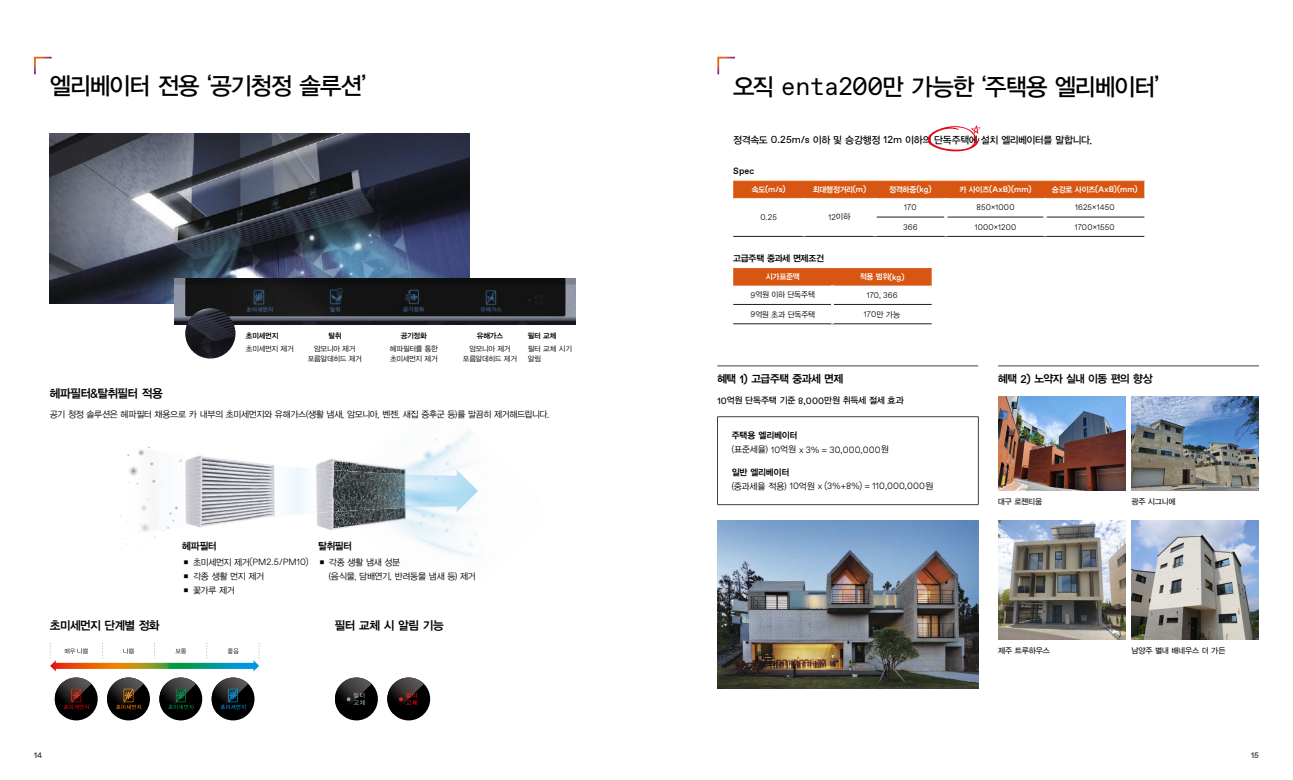
<style>
.page{position:relative;width:1293px;height:780px;background:#fff}
.page>*{position:absolute;margin:0;border:0;box-sizing:border-box;transform-origin:0 0}
.t1{font:24px "YDVYGO33";letter-spacing:-.07em;color:#000}
.t2{font:12px "YDVYGO34";letter-spacing:-.05em;color:#000}
.t3{font:11px "YDVYGO34";letter-spacing:-.055em;color:#000}
.t4{font:10px "YDVYGO33";letter-spacing:-.04em;color:#000}
.t5{font:10px "YDVYGO34";letter-spacing:-.05em;color:#000}
.t6{font:9px/14px "YDVYGO32";letter-spacing:-.035em;color:#000}
.t7{font:300 9px "TKE Type";letter-spacing:.01em;color:#000}
.t8{font:9px "YDVYGO34";letter-spacing:-.035em;color:#000}
.t9{font:9px "YDVYGO33";letter-spacing:-.025em;color:#000}
.t10{font:500 9px "TKE Type";color:#000}
.t11{font:300 8px "TKE Type";letter-spacing:.015em;color:#000}
.t12{font:500 8px "TKE Type";letter-spacing:.015em;color:#fff}
.t13{font:8px "YDVYGO33";letter-spacing:-.02em;color:#1f1e1d}
.t14{font:8px "YDVYGO34";letter-spacing:-.035em;color:#fff;scale:.95 1}
.t15{font:8px "YDVYGO32";letter-spacing:-.035em;color:#000;scale:.95 1}
.t16{font:500 8px "TKE Type";color:#44403f}
.t17{font:7.5px/10px "YDVYGO32";letter-spacing:-.035em;color:#000;text-align:center}
.t18{font:7.5px "YDVYGO34";letter-spacing:-.035em;color:#000}
.s1{font-family:"YDVYGO32";font-weight:400}
.s2{font-family:"TKE Type Mono";font-size:25px}
.s3{font-family:"TKE Type"}
.s4{font-family:"YDVYGO34";font-weight:400}
.s5{font-family:"TKE Type";font-weight:500}
.s6{font-family:"TKE Type";font-weight:300}
</style>
<div class="page">
<svg style="left:34px;top:57px;width:18px;height:17px"></svg>
<img style="left:50px;top:133px;width:419px;height:170px">
<img style="left:174px;top:279px;width:401px;height:45px">
<img style="left:185px;top:308px;width:50px;height:50px;border-radius:25px">
<img style="left:316px;top:459px;width:31px;height:71px">
<img style="left:316px;top:468px;width:31px;height:46px">
<img style="left:185px;top:455px;width:90px;height:72px">
<img style="left:399px;top:530px;width:7px;height:5px">
<img style="left:406px;top:430px;width:66px;height:106px">
<img style="left:407px;top:512px;width:62px;height:44px">
<img style="left:469px;top:512px;width:8px;height:45px">
<img style="left:347px;top:454px;width:62px;height:76px">
<img style="left:409px;top:469px;width:69px;height:43px">
<img style="left:328px;top:471px;width:81px;height:40px">
<img style="left:127px;top:454px;width:5px;height:29px">
<img style="left:179px;top:459px;width:3px;height:9px">
<img style="left:132px;top:447px;width:46px;height:85px">
<div style="left:387px;top:677px;width:43px;height:43px;background:#000;border-radius:50%"></div>
<img style="left:387px;top:683px;width:37px;height:31px">
<svg style="left:389px;top:677px;width:34px;height:35px"></svg>
<div style="left:335px;top:677px;width:43px;height:43px;background:#000;border-radius:50%"></div>
<svg style="left:335px;top:677px;width:36px;height:36px"></svg>
<svg style="left:49px;top:642px;width:211px;height:29px"></svg>
<div style="left:55px;top:677px;width:43px;height:43px;background:#000;border-radius:50%"></div>
<svg style="left:55px;top:677px;width:36px;height:36px"></svg>
<div style="left:107px;top:677px;width:43px;height:43px;background:#000;border-radius:50%"></div>
<svg style="left:107px;top:677px;width:37px;height:36px"></svg>
<div style="left:159px;top:677px;width:43px;height:43px;background:#000;border-radius:50%"></div>
<img style="left:159px;top:683px;width:37px;height:31px">
<svg style="left:161px;top:677px;width:34px;height:36px"></svg>
<div style="left:212px;top:677px;width:42px;height:43px;background:#000;border-radius:50%"></div>
<img style="left:211px;top:689px;width:7px;height:25px">
<svg style="left:214px;top:677px;width:34px;height:35px"></svg>
<img style="left:717px;top:520px;width:261px;height:169px">
<svg style="left:717px;top:57px;width:18px;height:17px"></svg>
<hr style="left:717px;top:365px;width:261px;height:1px;background:#44403f">
<hr style="left:717px;top:416px;width:261px;height:1px;background:#44403f">
<hr style="left:717px;top:417px;width:1px;height:87px;background:#44403f">
<hr style="left:978px;top:417px;width:1px;height:87px;background:#44403f">
<hr style="left:717px;top:504px;width:261px;height:1px;background:#44403f">
<svg style="left:927px;top:125px;width:53px;height:26px"></svg>
<div style="left:733px;top:182px;width:411px;height:15px;background:#d75712"></div>
<hr style="left:733px;top:181px;width:71px;height:1px;background:#d75712">
<hr style="left:733px;top:197px;width:71px;height:1px;background:#d75712">
<hr style="left:804px;top:181px;width:71px;height:1px;background:#d75712">
<hr style="left:804px;top:197px;width:71px;height:1px;background:#d75712">
<hr style="left:875px;top:181px;width:71px;height:1px;background:#d75712">
<hr style="left:946px;top:181px;width:99px;height:1px;background:#d75712">
<hr style="left:875px;top:197px;width:71px;height:1px;background:#d75712">
<hr style="left:946px;top:197px;width:99px;height:1px;background:#d75712">
<hr style="left:1045px;top:181px;width:99px;height:1px;background:#d75712">
<hr style="left:1045px;top:197px;width:99px;height:1px;background:#d75712">
<hr style="left:733px;top:236px;width:71px;height:1px;background:#1f1e1d">
<hr style="left:876px;top:217px;width:68px;height:1px;background:#1f1e1d">
<hr style="left:947px;top:217px;width:96px;height:1px;background:#1f1e1d">
<hr style="left:1046px;top:217px;width:98px;height:1px;background:#1f1e1d">
<hr style="left:804px;top:236px;width:71px;height:1px;background:#1f1e1d">
<hr style="left:875px;top:236px;width:71px;height:1px;background:#1f1e1d">
<hr style="left:946px;top:236px;width:99px;height:1px;background:#1f1e1d">
<hr style="left:1045px;top:236px;width:99px;height:1px;background:#1f1e1d">
<div style="left:733px;top:269px;width:198px;height:16px;background:#d75712"></div>
<hr style="left:733px;top:268px;width:99px;height:1px;background:#d75712">
<hr style="left:733px;top:285px;width:99px;height:1px;background:#d75712">
<hr style="left:832px;top:268px;width:99px;height:1px;background:#d75712">
<hr style="left:832px;top:285px;width:99px;height:1px;background:#d75712">
<hr style="left:733px;top:304px;width:98px;height:1px;background:#1f1e1d">
<hr style="left:733px;top:323px;width:99px;height:1px;background:#1f1e1d">
<hr style="left:834px;top:304px;width:97px;height:1px;background:#1f1e1d">
<hr style="left:832px;top:323px;width:99px;height:1px;background:#1f1e1d">
<hr style="left:831px;top:285px;width:3px;height:19px;background:#fff">
<img style="left:1131px;top:520px;width:128px;height:119px">
<img style="left:998px;top:520px;width:127px;height:119px">
<img style="left:998px;top:396px;width:127px;height:94px">
<img style="left:1131px;top:396px;width:128px;height:94px">
<hr style="left:998px;top:365px;width:261px;height:1px;background:#44403f">
<h1 class="t1" style="left:50px;top:70px;width:318px">엘리베이터 전용 ‘공기청정 솔루션’</h1>
<p class="t18" style="left:246px;top:331px;width:34px">초미세먼지</p>
<p class="t17" style="left:246px;top:343px;width:49px">초미세먼지 제거</p>
<p class="t18" style="left:328px;top:331px;width:15px">탈취</p>
<p class="t17" style="left:308px;top:343px;width:56px">암모니아 제거 포름알데히드 제거</p>
<p class="t18" style="left:401px;top:331px;width:27px">공기정화</p>
<p class="t17" style="left:390px;top:343px;width:50px;text-align:left">헤파필터를 통한 초미세먼지 제거</p>
<p class="t18" style="left:477px;top:331px;width:28px">유해가스</p>
<p class="t17" style="left:463px;top:343px;width:56px">암모니아 제거 포름알데히드 제거</p>
<p class="t18" style="left:528px;top:331px;width:30px">필터 교체</p>
<p class="t17" style="left:528px;top:343px;width:46px;text-align:left">필터 교체 시기 알림</p>
<h2 class="t2" style="left:50px;top:385px;width:114px">헤파필터&amp;탈취필터 적용</h2>
<p class="t6" style="left:50px;top:407px;width:501px">공기 청정 솔루션은 헤파필터 채용으로 카 내부의 초미세먼지와 유해가스(생활 냄새, 암모니아, 벤젠, 새집 증후군 등)를 말끔히 제거해드립니다.</p>
<p class="t5" style="left:182px;top:539px;width:36px">헤파필터</p>
<p class="t7" style="left:182px;top:557px;width:128px"><span class="s1">■ 초미세먼지 제거</span>(PM2.5/PM10)</p>
<p class="t6" style="left:182px;top:568px;width:83px">■ 각종 생활 먼지 제거</p>
<p class="t6" style="left:182px;top:582px;width:54px">■ 꽃가루 제거</p>
<p class="t5" style="left:318px;top:539px;width:36px">탈취필터</p>
<p class="t6" style="left:329px;top:554px;width:148px;text-indent:-11px">■ 각종 생활 냄새 성분<br>(음식물, 담배연기, 반려동물 냄새 등) 제거</p>
<h2 class="t2" style="left:50px;top:617px;width:111px">초미세먼지 단계별 정화</h2>
<h2 class="t2" style="left:335px;top:617px;width:110px">필터 교체 시 알림 기능</h2>
<h1 class="t1" style="left:733px;top:70px;width:428px">오직 <span class="s2">enta200</span>만 가능한 ‘주택용 엘리베이터’</h1>
<p class="t4" style="left:733px;top:133px;width:360px">정격속도 <span class="s3">0.25m/s</span> 이하 및 승강행정 <span class="s3">12m</span> 이하의 단독주택에 설치 엘리베이터를 말합니다.</p>
<p class="t10" style="left:733px;top:165px;width:23px">Spec</p>
<p class="t12" style="left:752px;top:185px;width:35px"><span class="s4">속도</span>(m/s)</p>
<p class="t14" style="left:813px;top:184px;width:58px">최대행정거리<span class="s5">(m)</span></p>
<p class="t14" style="left:889px;top:184px;width:46px">정격하중<span class="s5">(kg)</span></p>
<p class="t12" style="left:959px;top:185px;width:74px"><span class="s4">카 사이즈</span>(AxB)(mm)</p>
<p class="t12" style="left:1052px;top:185px;width:87px"><span class="s4">승강로 사이즈</span>(AxB)(mm)</p>
<p class="t11" style="left:760px;top:212px;width:18px">0.25</p>
<p class="t11" style="left:828px;top:212px;width:23px">12<span class="s1">이하</span></p>
<p class="t11" style="left:904px;top:203px;width:14px">170</p>
<p class="t11" style="left:976px;top:203px;width:40px">850x1000</p>
<p class="t11" style="left:1075px;top:203px;width:41px">1625x1450</p>
<p class="t11" style="left:903px;top:222px;width:16px">366</p>
<p class="t11" style="left:974px;top:222px;width:43px">1000x1200</p>
<p class="t11" style="left:1075px;top:222px;width:41px">1700x1550</p>
<p class="t8" style="left:733px;top:252px;width:92px">고급주택 중과세 면제조건</p>
<p class="t14" style="left:766px;top:271px;width:37px">시가표준액</p>
<p class="t14" style="left:859px;top:271px;width:49px">적용 범위<span class="s5">(kg)</span></p>
<p class="t15" style="left:750px;top:289px;width:69px"><span class="s6">9</span>억원 이하 단독주택</p>
<p class="t11" style="left:866px;top:290px;width:32px">170, 366</p>
<p class="t15" style="left:750px;top:309px;width:70px"><span class="s6">9</span>억원 초과 단독주택</p>
<p class="t11" style="left:864px;top:309px;width:38px">170<span class="s1">만 가능</span></p>
<p class="t3" style="left:717px;top:371px;width:127px">혜택 <span class="s5">1)</span> 고급주택 중과세 면제</p>
<p class="t9" style="left:717px;top:394px;width:188px"><span class="s3">10</span>억원 단독주택 기준 <span class="s3">8,000</span>만원 취득세 절세 효과</p>
<p class="t8" style="left:731px;top:429px;width:67px">주택용 엘리베이터</p>
<p class="t7" style="left:731px;top:444px;width:159px"><span class="s1">(표준세율)</span> 10<span class="s1">억원</span> x 3% = 30,000,000<span class="s1">원</span></p>
<p class="t8" style="left:731px;top:466px;width:59px">일반 엘리베이터</p>
<p class="t7" style="left:731px;top:481px;width:203px"><span class="s1">(중과세율 적용)</span> 10<span class="s1">억원</span> x (3%+8%) = 110,000,000<span class="s1">원</span></p>
<p class="t3" style="left:998px;top:371px;width:156px">혜택 <span class="s5">2)</span> 노약자 실내 이동 편의 향상</p>
<p class="t13" style="left:998px;top:496px;width:46px">대구 로젠티움</p>
<p class="t13" style="left:998px;top:645px;width:53px">제주 트루하우스</p>
<p class="t13" style="left:1131px;top:496px;width:46px">광주 시그니에</p>
<p class="t13" style="left:1131px;top:645px;width:96px">남양주 별내 배네우스 더 가든</p>
<p class="t16" style="left:34px;top:750px;width:9px">14</p>
<p class="t16" style="left:1251px;top:750px;width:9px">15</p>
</div>
